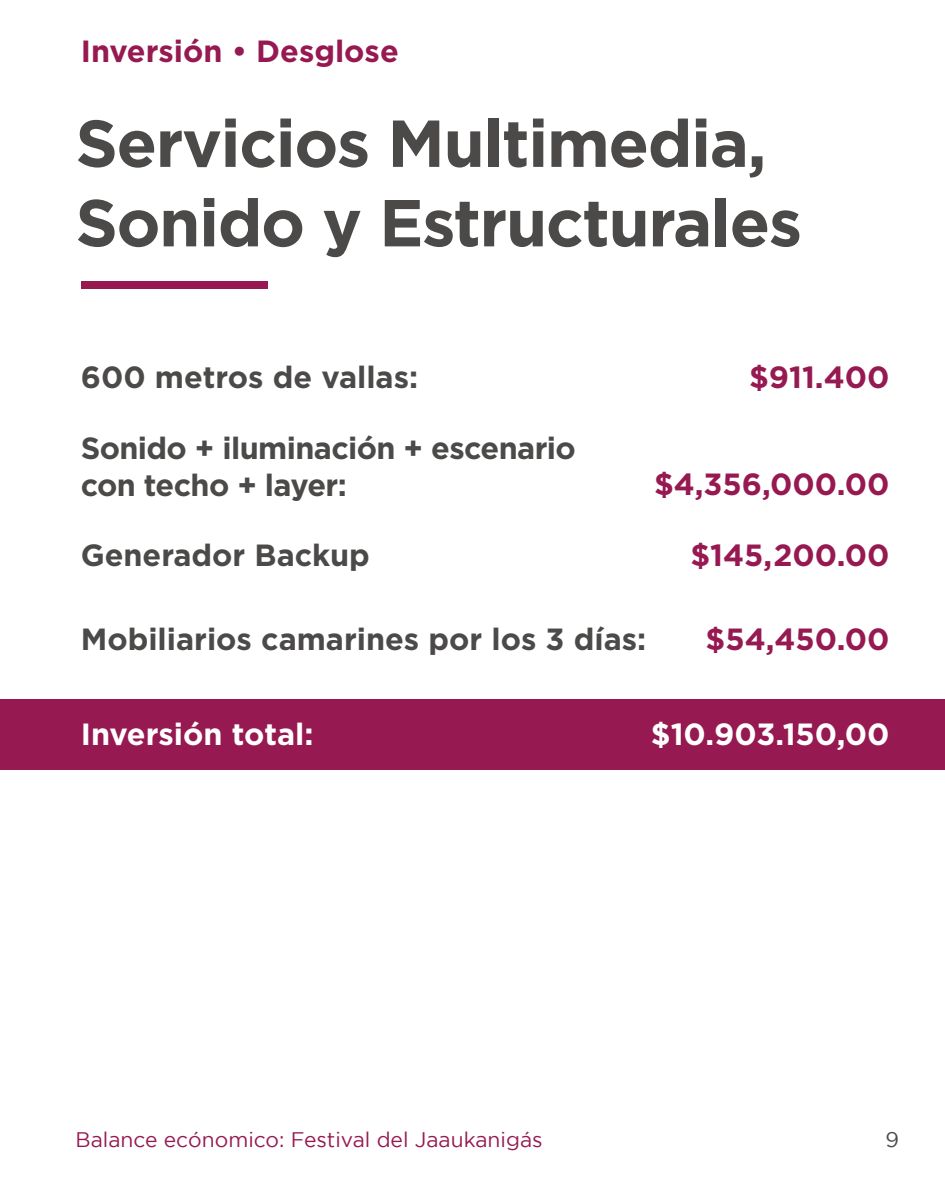
<style>
.page{position:relative;width:945px;height:1182px;background:#fff}
.page>*{position:absolute;margin:0;border:0;box-sizing:border-box;transform-origin:0 0}
.t1{font:700 66.15px/79.5px "Gotham";letter-spacing:-.02em;color:#4b4a49}
.t2{font:700 30.62px "Gotham";color:#4b4a49}
.t3{font:700 30.62px "Gotham";color:#961a51}
.t4{font:700 30.62px/36.8px "Gotham";letter-spacing:-.02em;color:#4b4a49}
.t5{font:700 30.62px "Gotham";color:#fff}
.t6{font:21px "Gotham";color:#961a51}
.t7{font:21px "Gotham";color:#4b4a49}
</style>
<div class="page">
<div style="left:81px;top:281px;width:186px;height:8px;background:#961a51"></div>
<div style="left:0;top:699px;width:945px;height:70px;background:#961a51"></div>
<p class="t3" style="left:81px;top:33px;width:320px">Inversión • Desglose</p>
<h1 class="t1" style="left:76px;top:102px;width:728px">Servicios Multimedia,<br>Sonido y Estructurales</h1>
<p class="t2" style="left:81px;top:359px;width:339px">600 metros de vallas:</p>
<p class="t3" style="left:749px;top:360px;width:142px">$911.400</p>
<p class="t4" style="left:81px;top:429px;width:497px">Sonido + iluminación + escenario con techo + layer:</p>
<p class="t3" style="left:654px;top:466px;width:237px">$4,356,000.00</p>
<p class="t2" style="left:81px;top:537px;width:291px">Generador Backup</p>
<p class="t3" style="left:690px;top:537px;width:201px">$145,200.00</p>
<p class="t2" style="left:81px;top:621px;width:567px">Mobiliarios camarines por los 3 días:</p>
<p class="t3" style="left:706px;top:621px;width:185px">$54,450.00</p>
<p class="t5" style="left:81px;top:716px;width:234px">Inversión total:</p>
<p class="t5" style="left:651px;top:716px;width:240px">$10.903.150,00</p>
<p class="t6" style="left:76px;top:1127px;width:469px">Balance ecónomico: Festival del Jaaukanigás</p>
<p class="t7" style="left:885px;top:1127px;width:15px">9</p>
</div>
